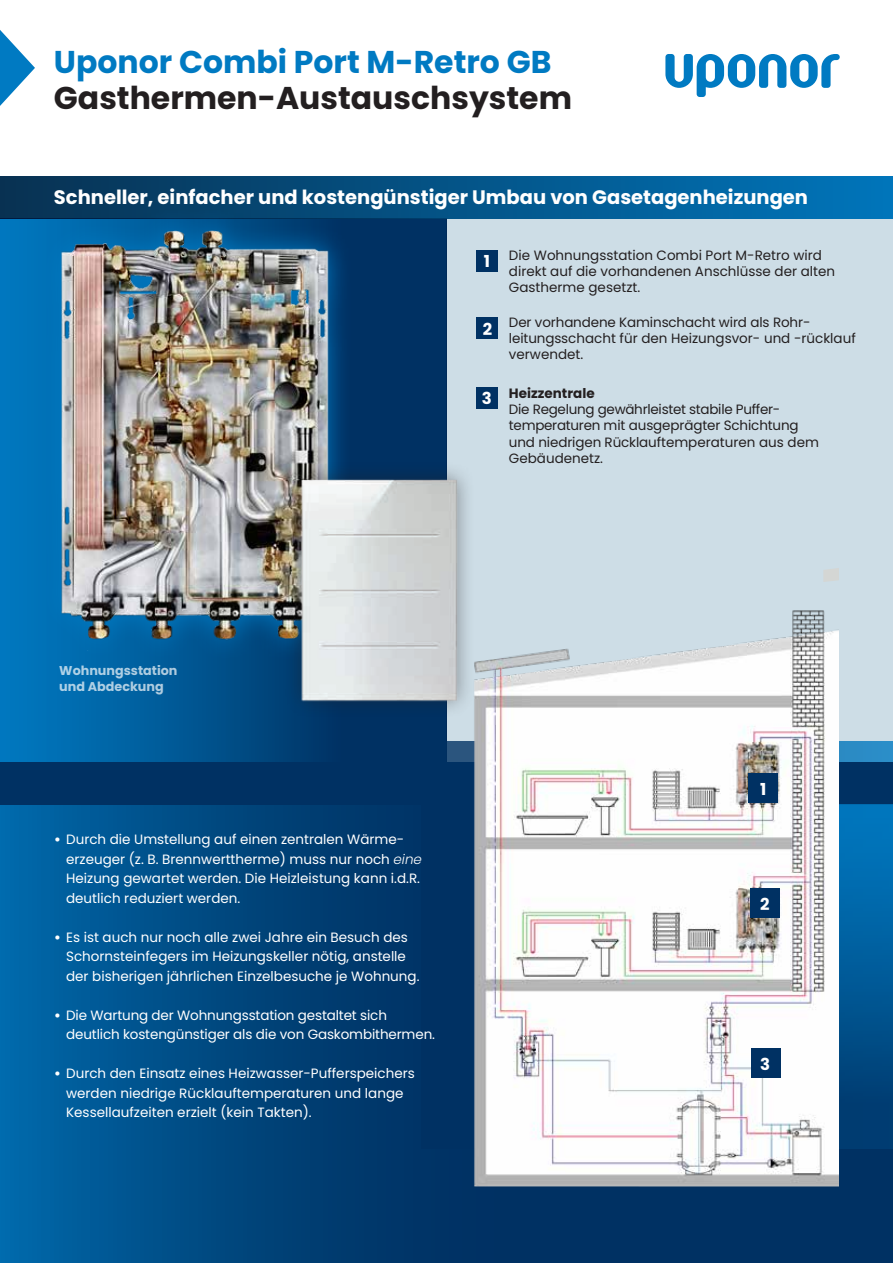
<style>
.page{position:relative;width:893px;height:1263px;background:#fff}
.page>*{position:absolute;margin:0;border:0;box-sizing:border-box;transform-origin:0 0}
.t1{font:700 31.5px "Poppins";color:#231f20}
.t2{font:700 31.5px "Poppins";color:#007ac2}
.t3{font:700 19.5px "Poppins";color:#fff}
.t4{font:700 16.5px "Poppins";color:#fff}
.t5{font:13.5px/19.5px "Poppins";color:#fff}
.t6{font:13.5px/16.2px "Poppins";color:#231f20}
.t7{font:700 13.5px "Poppins";color:#231f20}
.t8{font:700 12.75px/15.3px "Poppins";color:#fff}
.s1{font-weight:700}
.s2{font-weight:300;font-style:italic}
</style>
<div class="page">
<div style="left:446px;top:213px;width:447px;height:591px;background:#cddde6"></div>
<svg style="left:0;top:804px;width:893px;height:459px;background:#004a82"></svg>
<div style="left:0;top:218px;width:446px;height:545px;background:linear-gradient(to right,#0079c0,#002553)"></div>
<svg style="left:422px;top:742px;width:471px;height:406px;background:#043c70"></svg>
<div style="left:0;top:762px;width:893px;height:42px;background:#003163"></div>
<svg style="left:0;top:30px;width:35px;height:76px"></svg>
<img style="left:35px;top:218px;width:325px;height:444px">
<div style="left:283px;top:461px;width:192px;height:258px;background:#231f20;opacity:.46"></div>
<img style="left:268px;top:468px;width:207px;height:240px">
<div style="left:476px;top:250px;width:22px;height:21px;background:#003163"></div>
<div style="left:476px;top:317px;width:22px;height:22px;background:#003163"></div>
<div style="left:476px;top:387px;width:22px;height:21px;background:#003163"></div>
<img style="left:444px;top:605px;width:395px;height:658px">
<div style="left:749px;top:773px;width:29px;height:30px;background:#003163"></div>
<div style="left:750px;top:888px;width:29px;height:30px;background:#003163"></div>
<div style="left:751px;top:1048px;width:29px;height:30px;background:#003163"></div>
<svg style="left:823px;top:568px;width:16px;height:14px"></svg>
<div style="left:840px;top:804px;width:53px;height:383px;background:linear-gradient(to bottom,#007bc3,#002f60)"></div>
<svg style="left:665px;top:54px;width:175px;height:43px"></svg>
<div style="left:0;top:176px;width:893px;height:42px;background:linear-gradient(to right,#083152,#0075bb)"></div>
<h1 class="t2" style="left:54px;top:44px;width:499px">Uponor Combi Port M-Retro GB</h1>
<h1 class="t1" style="left:54px;top:80px;width:520px">Gasthermen-Austauschsystem</h1>
<h2 class="t3" style="left:54px;top:185px;width:756px">Schneller, einfacher und kostengünstiger Umbau von Gasetagenheizungen</h2>
<p class="t4" style="left:484px;top:252px;width:8px">1</p>
<p class="t6" style="left:509px;top:247px;width:328px">Die Wohnungsstation Combi Port M-Retro wird direkt auf die vorhandenen Anschlüsse der alten<br>Gastherme gesetzt.</p>
<p class="t4" style="left:483px;top:319px;width:11px">2</p>
<p class="t6" style="left:509px;top:314px;width:348px">Der vorhandene Kaminschacht wird als Rohr&shy;leitungsschacht für den Heizungsvor- und -rücklauf verwendet.</p>
<p class="t4" style="left:482px;top:389px;width:11px">3</p>
<p class="t7" style="left:509px;top:385px;width:87px">Heizzentrale</p>
<p class="t6" style="left:509px;top:401px;width:311px">Die Regelung gewährleistet stabile Puffer&shy;temperaturen mit ausgeprägter Schichtung und niedrigen Rücklauftemperaturen aus dem Gebäudenetz.</p>
<p class="t8" style="left:59px;top:663px;width:120px">Wohnungsstation und Abdeckung</p>
<p class="t5" style="left:66px;top:830px;width:357px;text-indent:-12px"><span class="s1">•</span> Durch die Umstellung auf einen zentralen Wärme&shy;erzeuger (z. B. Brennwerttherme) muss nur noch <span class="s2">eine </span>Heizung gewartet werden. Die Heizleistung kann i.d.R. deutlich reduziert werden.</p>
<p class="t5" style="left:66px;top:927px;width:355px;text-indent:-12px"><span class="s1">•</span> Es ist auch nur noch alle zwei Jahre ein Besuch des<br>Schornsteinfegers im Heizungskeller nötig, anstelle der bisherigen jährlichen Einzelbesuche je Wohnung.</p>
<p class="t5" style="left:66px;top:1005px;width:370px;text-indent:-12px"><span class="s1">•</span> Die Wartung der Wohnungsstation gestaltet sich deutlich kostengünstiger als die von Gaskombithermen.</p>
<p class="t5" style="left:66px;top:1064px;width:350px;text-indent:-12px"><span class="s1">•</span> Durch den Einsatz eines Heizwasser-Pufferspeichers werden niedrige Rücklauftemperaturen und lange<br>Kessellaufzeiten erzielt (kein Takten).</p>
<p class="t4" style="left:760px;top:779px;width:8px">1</p>
<p class="t4" style="left:760px;top:894px;width:11px">2</p>
<p class="t4" style="left:760px;top:1055px;width:11px">3</p>
</div>
